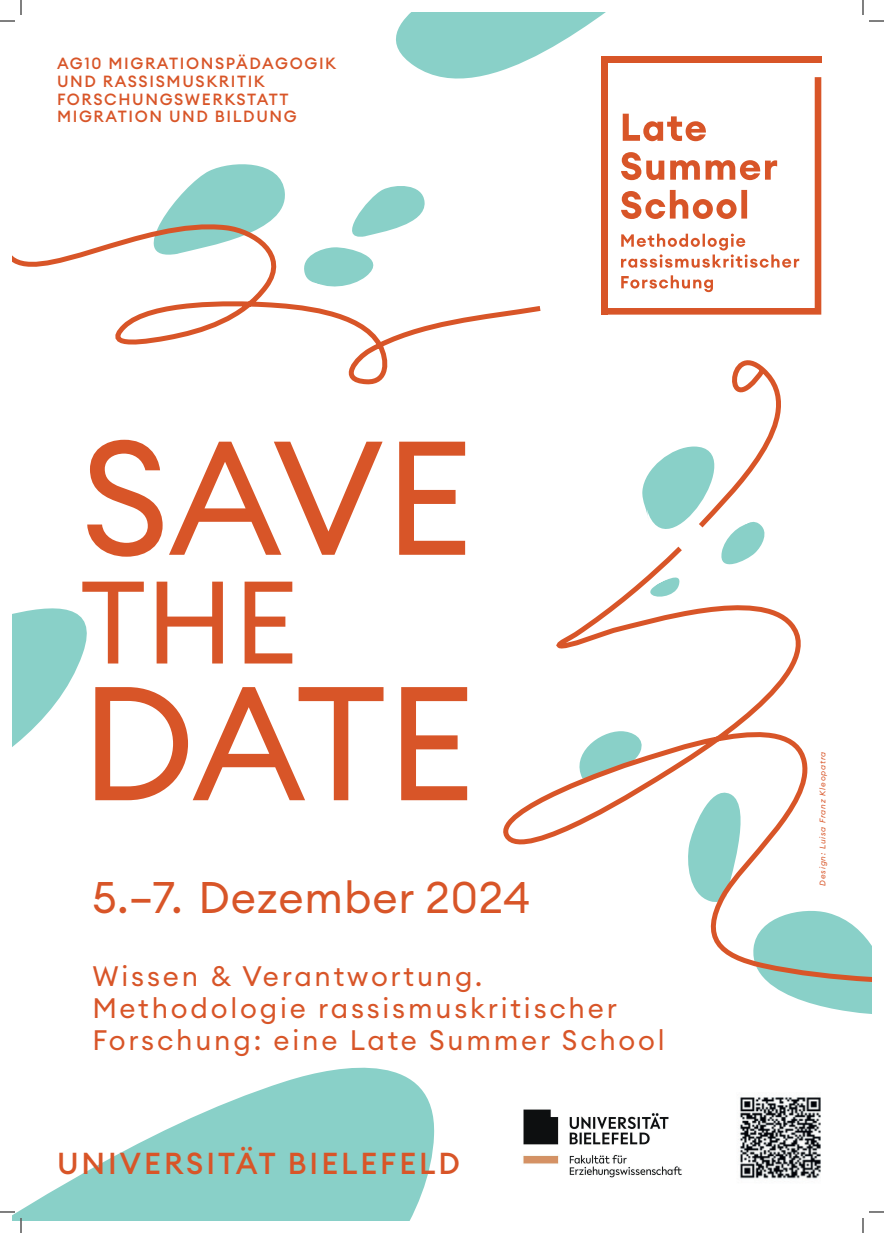
<style>
.page{position:relative;width:884px;height:1233px;background:#fff}
.page>*{position:absolute;margin:0;border:0;box-sizing:border-box;transform-origin:0 0}
.t1{font:159.3px "Euclid Circular A";letter-spacing:-.015em;color:#d85528}
.t2{font:115.3px "Euclid Circular A";color:#d85528}
.t3{font:43.6px "Euclid Circular A";letter-spacing:.02em;color:#d85528}
.t4{font:500 29.9px "Euclid Circular A";letter-spacing:.1em;color:#d85528}
.t5{font:27.8px/32px "Euclid Circular A";letter-spacing:.1em;color:#d85528}
.t6{font:500 16px/17.6px "Euclid Circular A";letter-spacing:.1em;color:#d85528}
.t7{font:italic 8px "Euclid Circular A";letter-spacing:.1em;color:#d85528}
</style>
<div class="page">
<svg style="left:779px;top:990px;width:92px;height:24px"></svg>
<svg style="left:12px;top:608px;width:75px;height:139px"></svg>
<svg style="left:12px;top:1067px;width:423px;height:153px;fill:#89d0c8"></svg>
<div style="left:601px;top:56px;width:220px;height:7px;background:#d85528"></div>
<svg style="left:405px;top:12px;width:203px;height:65px"></svg>
<svg style="left:601px;top:77px;width:220px;height:238px"></svg>
<img style="left:739px;top:1097px;width:82px;height:82px">
<img style="left:523px;top:1109px;width:159px;height:69px">
<svg style="left:12px;top:18px;width:534px;height:367px"></svg>
<svg style="left:503px;top:581px;width:368px;height:409px"></svg>
<svg style="left:641px;top:360px;width:172px;height:239px"></svg>
<svg style="left:0;top:1211px;width:15px;height:1px"></svg>
<svg style="left:869px;top:1211px;width:15px;height:1px"></svg>
<svg style="left:0;top:0;width:22px;height:22px"></svg>
<svg style="left:20px;top:1218px;width:2px;height:15px"></svg>
<svg style="left:862px;top:0;width:22px;height:22px"></svg>
<svg style="left:862px;top:1218px;width:2px;height:15px"></svg>
<p class="t6" style="left:57px;top:55px;width:281px">AG10 MIGRATIONSPÄDAGOGIK<br>UND RASSISMUSKRITIK<br>FORSCHUNGSWERKSTATT<br>MIGRATION UND BILDUNG</p>
<h1 class="t1" style="left:80px;top:395px;width:394px">SAVE</h1>
<h2 class="t2" style="left:80px;top:548px;width:219px">THE</h2>
<h1 class="t1" style="left:80px;top:641px;width:396px">DATE</h1>
<h3 class="t3" style="left:92px;top:869px;width:439px">5.–7. Dezember 2024</h3>
<p class="t5" style="left:92px;top:959px;width:574px">Wissen &amp; Verantwortung.<br>Methodologie rassismuskritischer<br>Forschung: eine Late Summer School</p>
<p class="t4" style="left:57px;top:1144px;width:404px">UNIVERSITÄT BIELEFELD</p>
<p class="t7" style="left:818px;top:885px;width:136px;rotate:-90deg">Design: Luisa Franz Kleopatra</p>
</div>
